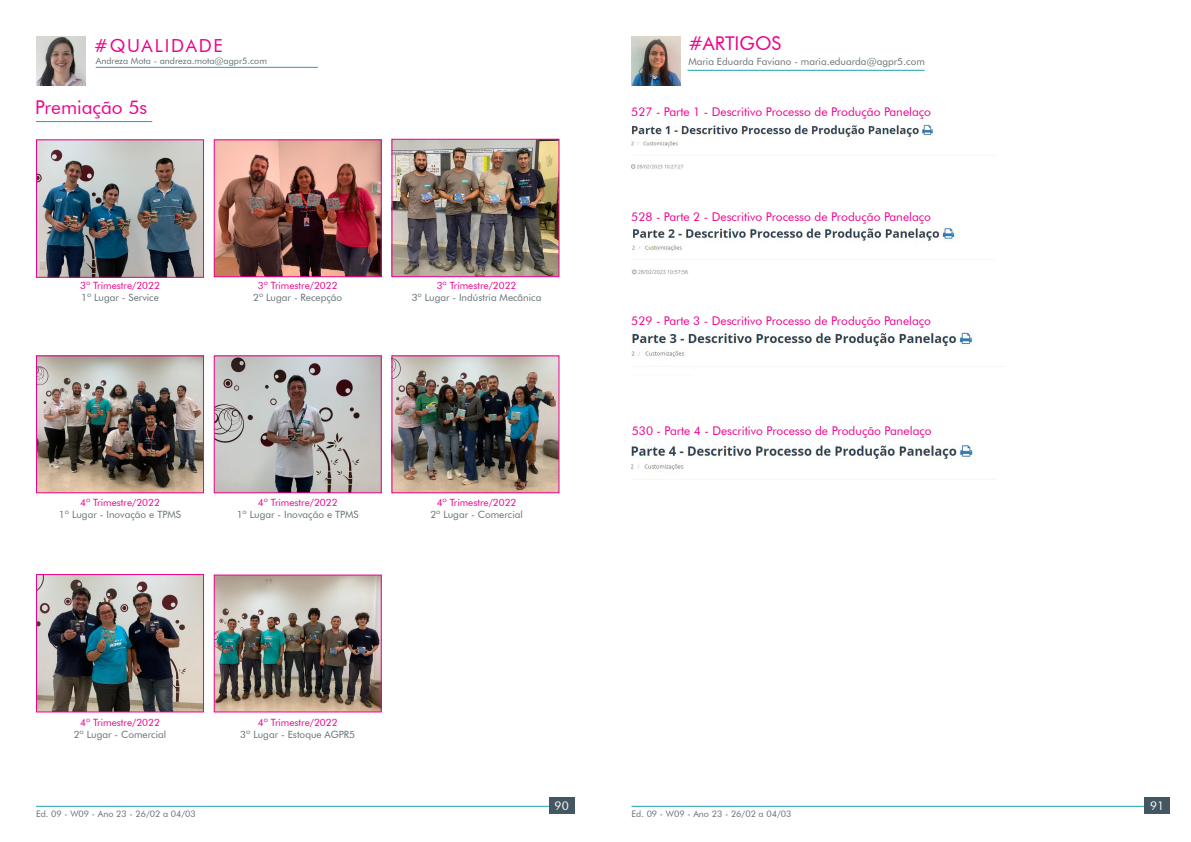
<style>
.page{position:relative;width:1191px;height:842px;background:#fff}
.page>*{position:absolute;margin:0;border:0;box-sizing:border-box;transform-origin:0 0}
.t1{font:19px "Futura BT";color:#ed028c}
.t2{font:18px "Futura BT";letter-spacing:.1em;color:#ed028c}
.t3{font:12px "Futura BT";color:#ed028c}
.t4{font:12px "Futura BT";color:#fff}
.t5{font:10px "Futura BT";color:#657173}
.t6{font:10px "Futura BT";color:#ed028c}
.t7{font:9px "Futura BT";color:#657173}
</style>
<div class="page">
<hr style="left:36px;top:806px;width:523px;height:1px;background:#1ea2aa">
<hr style="left:631px;top:806px;width:524px;height:1px;background:#1ea2aa">
<div style="left:549px;top:798px;width:25px;height:16px;background:#445662"></div>
<div style="left:1144px;top:798px;width:26px;height:16px;background:#445662"></div>
<hr style="left:687px;top:70px;width:237px;height:1px;background:#1ea2aa">
<img style="left:631px;top:36px;width:49px;height:50px">
<img style="left:631px;top:121px;width:302px;height:48px">
<img style="left:631px;top:227px;width:324px;height:48px">
<img style="left:631px;top:332px;width:342px;height:25px">
<img style="left:632px;top:445px;width:341px;height:28px">
<img style="left:36px;top:36px;width:49px;height:49px">
<hr style="left:96px;top:67px;width:222px;height:1px;background:#1ea2aa">
<hr style="left:36px;top:121px;width:116px;height:1px;background:#1ea2aa">
<img style="left:216px;top:141px;width:164px;height:134px">
<div style="left:214px;top:139px;width:168px;height:138px;border:1px solid #ed028c"></div>
<img style="left:216px;top:576px;width:164px;height:134px">
<div style="left:214px;top:574px;width:168px;height:138px;border:1px solid #ed028c"></div>
<img style="left:38px;top:357px;width:164px;height:134px">
<div style="left:36px;top:355px;width:168px;height:138px;border:1px solid #ed028c"></div>
<img style="left:38px;top:141px;width:164px;height:135px">
<div style="left:36px;top:139px;width:168px;height:139px;border:1px solid #ed028c"></div>
<img style="left:393px;top:141px;width:164px;height:134px">
<div style="left:391px;top:139px;width:168px;height:138px;border:1px solid #ed028c"></div>
<img style="left:38px;top:576px;width:164px;height:134px">
<div style="left:36px;top:574px;width:168px;height:138px;border:1px solid #ed028c"></div>
<img style="left:393px;top:357px;width:164px;height:134px">
<img style="left:216px;top:357px;width:164px;height:134px">
<div style="left:214px;top:355px;width:168px;height:138px;border:1px solid #ed028c"></div>
<p class="t2" style="left:94px;top:34px;width:130px">#QUALIDADE</p>
<p class="t7" style="left:96px;top:55px;width:173px">Andreza Mota - andreza.mota@agpr5.com</p>
<p class="t1" style="left:35px;top:96px;width:113px">Premiação 5s</p>
<p class="t1" style="left:688px;top:32px;width:94px">#ARTIGOS</p>
<p class="t5" style="left:688px;top:55px;width:238px">Maria Eduarda Faviano - maria.eduarda@agpr5.com</p>
<p class="t3" style="left:631px;top:105px;width:301px">527 - Parte 1 - Descritivo Processo de Produção Panelaço</p>
<p class="t3" style="left:631px;top:209px;width:301px">528 - Parte 2 - Descritivo Processo de Produção Panelaço</p>
<p class="t6" style="left:80px;top:279px;width:81px">3º Trimestre/2022</p>
<p class="t5" style="left:81px;top:291px;width:79px">1º Lugar - Service</p>
<p class="t6" style="left:258px;top:279px;width:81px">3º Trimestre/2022</p>
<p class="t5" style="left:253px;top:291px;width:91px">2º Lugar - Recepção</p>
<p class="t6" style="left:437px;top:279px;width:81px">3º Trimestre/2022</p>
<p class="t5" style="left:412px;top:291px;width:131px">3º Lugar - Indústria Mecânica</p>
<p class="t3" style="left:631px;top:313px;width:301px">529 - Parte 3 - Descritivo Processo de Produção Panelaço</p>
<p class="t3" style="left:632px;top:424px;width:301px">530 - Parte 4 - Descritivo Processo de Produção Panelaço</p>
<p class="t6" style="left:80px;top:496px;width:81px">4º Trimestre/2022</p>
<p class="t5" style="left:59px;top:508px;width:124px">1º Lugar - Inovação e TPMS</p>
<p class="t6" style="left:258px;top:496px;width:81px">4º Trimestre/2022</p>
<p class="t5" style="left:237px;top:508px;width:124px">1º Lugar - Inovação e TPMS</p>
<p class="t6" style="left:437px;top:496px;width:81px">4º Trimestre/2022</p>
<p class="t5" style="left:430px;top:508px;width:94px">2º Lugar - Comercial</p>
<p class="t6" style="left:80px;top:716px;width:81px">4º Trimestre/2022</p>
<p class="t5" style="left:74px;top:728px;width:94px">2º Lugar - Comercial</p>
<p class="t6" style="left:258px;top:716px;width:81px">4º Trimestre/2022</p>
<p class="t5" style="left:240px;top:728px;width:116px">3º Lugar - Estoque AGPR5</p>
<p class="t4" style="left:554px;top:798px;width:16px">90</p>
<p class="t4" style="left:1150px;top:798px;width:16px">91</p>
<p class="t7" style="left:36px;top:808px;width:161px">Ed. 09 - W09 - Ano 23 - 26/02 a 04/03</p>
<p class="t7" style="left:631px;top:808px;width:161px">Ed. 09 - W09 - Ano 23 - 26/02 a 04/03</p>
</div>
